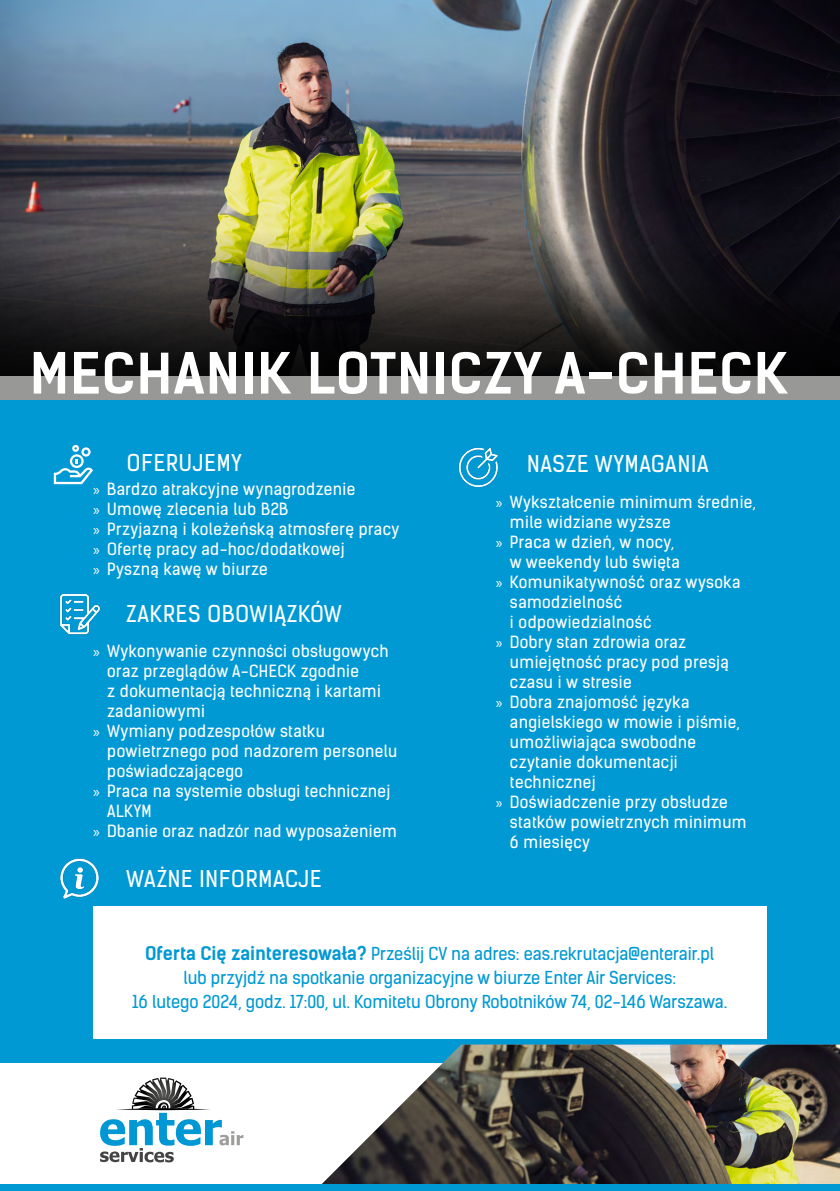
<style>
.page{position:relative;width:840px;height:1191px;background:#fff}
.page>*{position:absolute;margin:0;border:0;box-sizing:border-box;transform-origin:0 0}
.t1{font:700 54px "Kelson Sans";letter-spacing:.025em;color:#fff}
.t2{font:22px "Kelson Sans";letter-spacing:.04em;color:#fff}
.t3{font:17px/24px "Kelson Sans";color:#0099d4;text-align:center}
.t4{font:16px/20px "Kelson Sans";letter-spacing:.025em;color:#fff}
.s1{font-family:"Myriad Pro"}
.s2{font-weight:700;font-size:18px}
</style>
<div class="page">
<div style="left:0;top:387px;width:839px;height:804px;background:#0099d4"></div>
<div style="left:0;top:1063px;width:839px;height:128px;background:#fff"></div>
<img style="left:1px;top:0;width:838px;height:189px">
<svg style="left:0;top:189px;width:839px;height:187px;background:#3b392f"></svg>
<div style="left:0;top:376px;width:839px;height:24px;background:#989897"></div>
<img style="left:458px;top:447px;width:40px;height:41px">
<img style="left:59px;top:594px;width:42px;height:41px">
<img style="left:60px;top:858px;width:39px;height:41px">
<img style="left:322px;top:1044px;width:517px;height:140px">
<div style="left:0;top:1184px;width:839px;height:7px;background:#0099d4"></div>
<div style="left:93px;top:905px;width:672px;height:133px;background:#fff"></div>
<svg style="left:100px;top:1077px;width:143px;height:85px"></svg>
<hr style="left:116px;top:1108px;width:94px;height:2px;background:#000;border-radius:50%">
<svg style="left:54px;top:445px;width:39px;height:39px"></svg>
<h1 class="t1" style="left:30px;top:340px;width:759px">MECHANIK LOTNICZY A-CHECK</h1>
<h2 class="t2" style="left:127px;top:449px;width:116px">OFERUJEMY</h2>
<p class="t4" style="left:93px;top:479px;width:307px"><span class="s1">»</span> Bardzo atrakcyjne wynagrodzenie<br><span class="s1">»</span> Umowę zlecenia lub B2B<br><span class="s1">»</span> Przyjazną i koleżeńską atmosferę pracy <span class="s1">»</span> Ofertę pracy ad-hoc/dodatkowej<br><span class="s1">»</span> Pyszną kawę w biurze</p>
<h2 class="t2" style="left:126px;top:600px;width:217px">ZAKRES OBOWIĄZKÓW</h2>
<p class="t4" style="left:93px;top:641px;width:296px"><span class="s1">»</span> Wykonywanie czynności obsługowych</p>
<p class="t4" style="left:107px;top:661px;width:253px">oraz przeglądów A-CHECK zgodnie</p>
<p class="t4" style="left:107px;top:681px;width:275px">z dokumentacją techniczną i kartami</p>
<p class="t4" style="left:107px;top:701px;width:99px">zadaniowymi</p>
<p class="t4" style="left:93px;top:721px;width:233px"><span class="s1">»</span> Wymiany podzespołów statku</p>
<p class="t4" style="left:107px;top:741px;width:291px">powietrznego pod nadzorem personelu</p>
<p class="t4" style="left:107px;top:761px;width:137px">poświadczającego</p>
<p class="t4" style="left:93px;top:781px;width:299px"><span class="s1">»</span> Praca na systemie obsługi technicznej</p>
<p class="t4" style="left:107px;top:801px;width:46px">ALKYM</p>
<p class="t4" style="left:93px;top:821px;width:305px"><span class="s1">»</span> Dbanie oraz nadzór nad wyposażeniem</p>
<h2 class="t2" style="left:126px;top:865px;width:197px">WAŻNE INFORMACJE</h2>
<h2 class="t2" style="left:527px;top:450px;width:183px">NASZE WYMAGANIA</h2>
<p class="t4" style="left:495px;top:492px;width:261px"><span class="s1">»</span> Wykształcenie minimum średnie,</p>
<p class="t4" style="left:509px;top:512px;width:162px">mile widziane wyższe</p>
<p class="t4" style="left:495px;top:532px;width:180px"><span class="s1">»</span> Praca w dzień, w nocy,</p>
<p class="t4" style="left:509px;top:552px;width:171px">w weekendy lub święta</p>
<p class="t4" style="left:495px;top:572px;width:246px"><span class="s1">»</span> Komunikatywność oraz wysoka</p>
<p class="t4" style="left:509px;top:592px;width:114px">samodzielność</p>
<p class="t4" style="left:509px;top:612px;width:143px">i odpowiedzialność</p>
<p class="t4" style="left:495px;top:632px;width:192px"><span class="s1">»</span> Dobry stan zdrowia oraz</p>
<p class="t4" style="left:509px;top:652px;width:220px">umiejętność pracy pod presją</p>
<p class="t4" style="left:509px;top:672px;width:123px">czasu i w stresie</p>
<p class="t4" style="left:495px;top:692px;width:195px"><span class="s1">»</span> Dobra znajomość języka</p>
<p class="t4" style="left:509px;top:712px;width:231px">angielskiego w mowie i piśmie,</p>
<p class="t4" style="left:509px;top:732px;width:187px">umożliwiająca swobodne</p>
<p class="t4" style="left:509px;top:752px;width:169px">czytanie dokumentacji</p>
<p class="t4" style="left:509px;top:772px;width:87px">technicznej</p>
<p class="t4" style="left:495px;top:792px;width:233px"><span class="s1">»</span> Doświadczenie przy obsłudze</p>
<p class="t4" style="left:509px;top:812px;width:238px">statków powietrznych minimum</p>
<p class="t4" style="left:509px;top:832px;width:82px">6 miesięcy</p>
<p class="t3" style="left:132px;top:942px;width:596px"><span class="s2">Oferta Cię zainteresowała?</span> Prześlij CV na adres: eas.rekrutacja@enterair.pl lub przyjdź na spotkanie organizacyjne w biurze Enter Air Services:<br>16 lutego 2024, godz. 17:00, ul. Komitetu Obrony Robotników 74, 02-146 Warszawa.</p>
</div>
